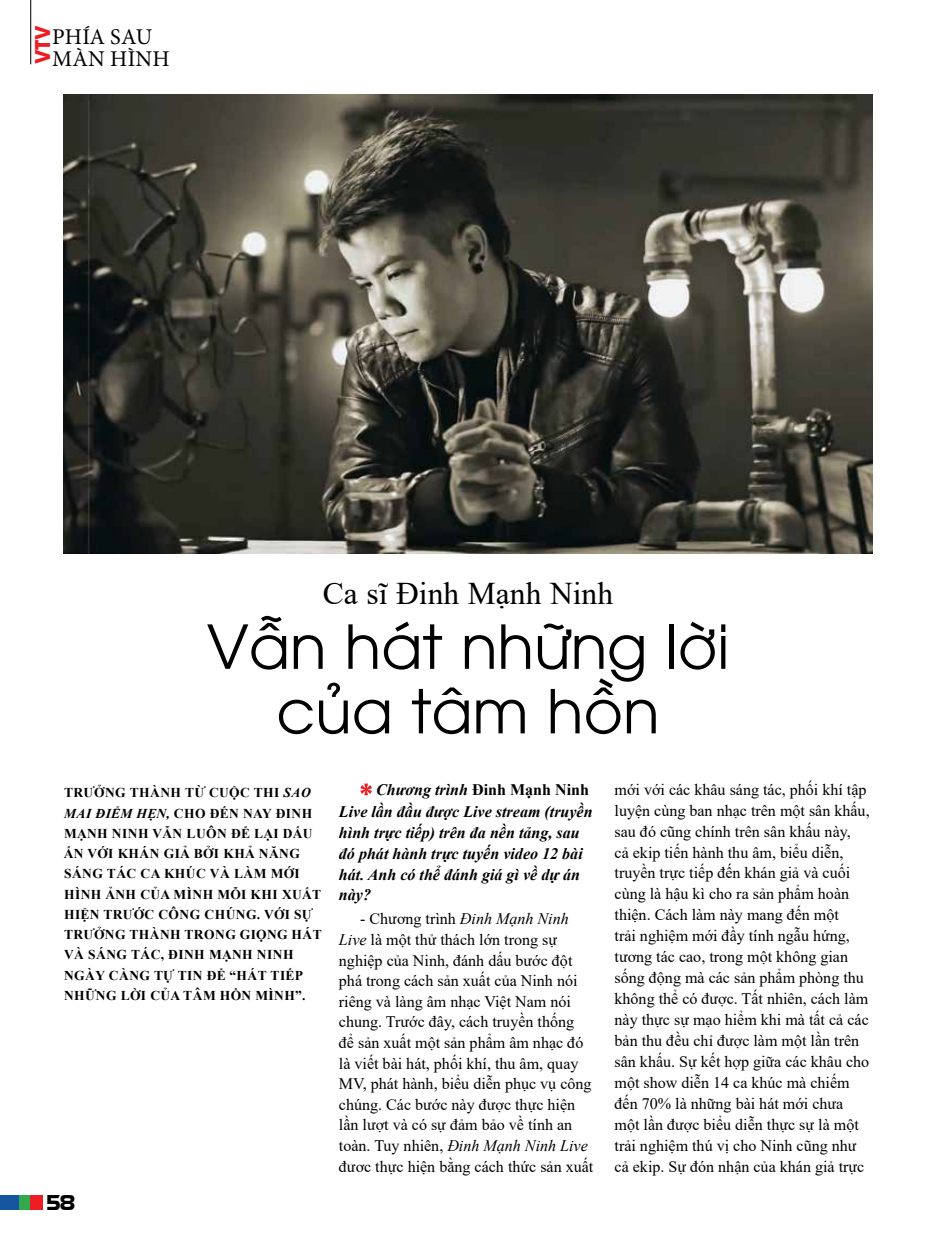
<style>
.page{position:relative;width:936px;height:1234px;background:#fff}
.page>*{position:absolute;margin:0;border:0;box-sizing:border-box;transform-origin:0 0}
.t1{font:60px/64.5px "UTM Avo";color:#000;text-align:center}
.t2{font:31.5px "Times New Roman";color:#000}
.t3{font:22.5px/21.8px "Minion Pro";letter-spacing:.01em;color:#000}
.t4{font:21px "UTM Eremitage";color:#000}
.t5{font:700 20.25px "UTM Avo";color:#ed1d24}
.t6{font:16.05px/20.9px "Times New Roman";color:#000}
.t7{font:italic 700 16.05px/21px "Times New Roman";color:#000}
.t8{font:700 13.5px/20.2px "Times New Roman";letter-spacing:.035em;color:#000}
.s1{font-style:italic}
.s2{font-style:normal}
</style>
<div class="page">
<div style="left:18px;top:1194px;width:13px;height:15px;background:#33a94e"></div>
<div style="left:31px;top:1194px;width:12px;height:15px;background:#ed1d24"></div>
<div style="left:0;top:1194px;width:18px;height:15px;background:#1655a0"></div>
<hr style="left:30px;top:0;width:1px;height:64px;background:#000">
<img style="left:64px;top:95px;width:808px;height:459px">
<svg style="left:360px;top:783px;width:12px;height:12px"></svg>
<p class="t5" style="left:26px;top:64px;width:41px;rotate:-90deg">VTV</p>
<h3 class="t3" style="left:52px;top:26px;width:119px">PHÍA SAU<br>MÀN HÌNH</h3>
<h2 class="t2" style="left:323px;top:571px;width:292px">Ca sĩ Đinh Mạnh Ninh</h2>
<h1 class="t1" style="left:207px;top:608px;width:524px">Vẫn hát những lời của tâm hồn</h1>
<p class="t8" style="left:64px;top:782px;width:255px">TRƯỞNG THÀNH TỪ CUỘC THI <span class="s1">Sao<br>Mai điểm hẹn,</span> CHO ĐẾN NAY ĐINH<br>MẠNH NINH VẪN LUÔN ĐỂ LẠI DẤU<br>ẤN VỚI KHÁN GIẢ BỞI KHẢ NĂNG<br>SÁNG TÁC CA KHÚC VÀ LÀM MỚI<br>HÌNH ẢNH CỦA MÌNH MỖI KHI XUẤT<br>HIỆN TRƯỚC CÔNG CHÚNG. VỚI SỰ<br>TRƯỞNG THÀNH TRONG GIỌNG HÁT<br>VÀ SÁNG TÁC, ĐINH MẠNH NINH<br>NGÀY CÀNG TỰ TIN ĐỂ “HÁT TIẾP<br>NHỮNG LỜI CỦA TÂM HỒN MÌNH”.</p>
<h3 class="t4" style="left:45px;top:1186px;width:31px">58</h3>
<p class="t7" style="left:339px;top:778px;width:255px;text-indent:37px">Chương trình <span class="s2">ĐINH MẠNH NINH<br></span>Live lần đầu được Live stream (truyền hình trực tiếp) trên đa nền tảng, sau đó phát hành trực tuyến video 12 bài hát. Anh có thể đánh giá gì về dự án này?</p>
<p class="t6" style="left:339px;top:908px;width:256px;text-indent:21px">- Chương trình <span class="s1">Đinh Mạnh Ninh Live</span> là một thử thách lớn trong sự nghiệp của Ninh, đánh dấu bước đột phá trong cách sản xuất của Ninh nói riêng và làng âm nhạc Việt Nam nói chung. Trước đây, cách truyền thống<br>để sản xuất một sản phẩm âm nhạc đó là viết bài hát, phối khí, thu âm, quay MV, phát hành, biểu diễn phục vụ công chúng. Các bước này được thực hiện lần lượt và có sự đảm bảo về tính an toàn. Tuy nhiên, <span class="s1">Đinh Mạnh Ninh Live </span>đươc thực hiện bằng cách thức sản xuất</p>
<p class="t6" style="left:614px;top:778px;width:256px">mới với các khâu sáng tác, phối khí tập luyện cùng ban nhạc trên một sân khấu, sau đó cũng chính trên sân khấu này,<br>cả ekip tiến hành thu âm, biểu diễn, truyền trực tiếp đến khán giả và cuối cùng là hậu kì cho ra sản phẩm hoàn thiện. Cách làm này mang đến một<br>trải nghiệm mới đầy tính ngẫu hứng, tương tác cao, trong một không gian sống động mà các sản phẩm phòng thu không thể có được. Tất nhiên, cách làm này thực sự mạo hiểm khi mà tất cả các bản thu đều chỉ được làm một lần trên sân khấu. Sự kết hợp giữa các khâu cho một show diễn 14 ca khúc mà chiếm đến 70% là những bài hát mới chưa một lần được biểu diễn thực sự là một trải nghiệm thú vị cho Ninh cũng như cả ekip. Sự đón nhận của khán giả trực</p>
</div>
